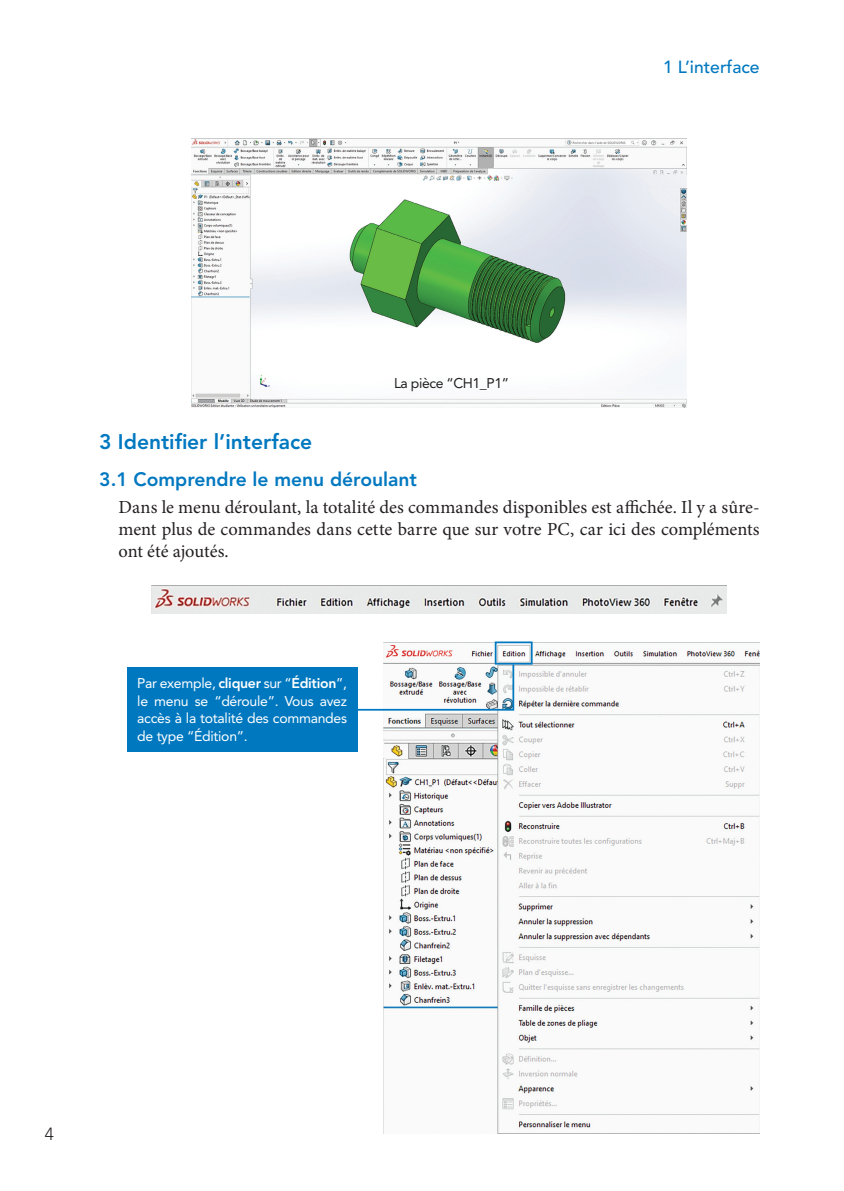
<style>
.page{position:relative;width:844px;height:1191px;background:#fff}
.page>*{position:absolute;margin:0;border:0;box-sizing:border-box;transform-origin:0 0}
.t1{font:800 21px "Avenir LT Std";color:#0078c0}
.t2{font:800 19.25px "Avenir LT Std";color:#0078c0}
.t3{font:18.38px/21.9px "Minion Pro";color:#231f20;text-align:justify}
.t4{font:500 17.5px "Avenir LT Std";color:#0078c0}
.t5{font:300 17.5px "Avenir LT Std";color:#231f20}
.t6{font:14px/17.5px "Avenir LT Std";letter-spacing:-.02em;color:#fff;text-align:justify}
.t7{font:14px "Avenir LT Std";letter-spacing:-.03em;color:#231f20}
.s1{font-weight:800}
</style>
<div class="page">
<img style="left:191px;top:139px;width:495px;height:268px">
<img style="left:151px;top:585px;width:575px;height:29px">
<img style="left:383px;top:642px;width:376px;height:491px">
<div style="left:127px;top:667px;width:230px;height:84px;background:#0078c0"></div>
<div style="left:494px;top:641px;width:38px;height:23px;border:2px solid #0078c0"></div>
<img style="left:357px;top:663px;width:158px;height:48px">
<p class="t7" style="left:394px;top:375px;width:116px">La pièce “CH1_P1”</p>
<p class="t4" style="left:663px;top:57px;width:98px">1 L’interface</p>
<p class="t1" style="left:99px;top:429px;width:214px">3 Identifier l’interface</p>
<p class="t2" style="left:99px;top:468px;width:319px">3.1 Comprendre le menu déroulant</p>
<p class="t3" style="left:118px;top:496px;width:642px">Dans le menu déroulant, la totalité des commandes disponibles est affichée. Il y a sûre&shy;ment plus de commandes dans cette barre que sur votre PC, car ici des compléments ont été ajoutés.</p>
<p class="t6" style="left:137px;top:674px;width:211px">Par exemple, <span class="s1">cliquer</span> sur “<span class="s1">Édition</span>”, le menu se “déroule”. Vous avez accès à la totalité des commandes de type “Édition”.</p>
<p class="t5" style="left:45px;top:1123px;width:11px">4</p>
</div>
